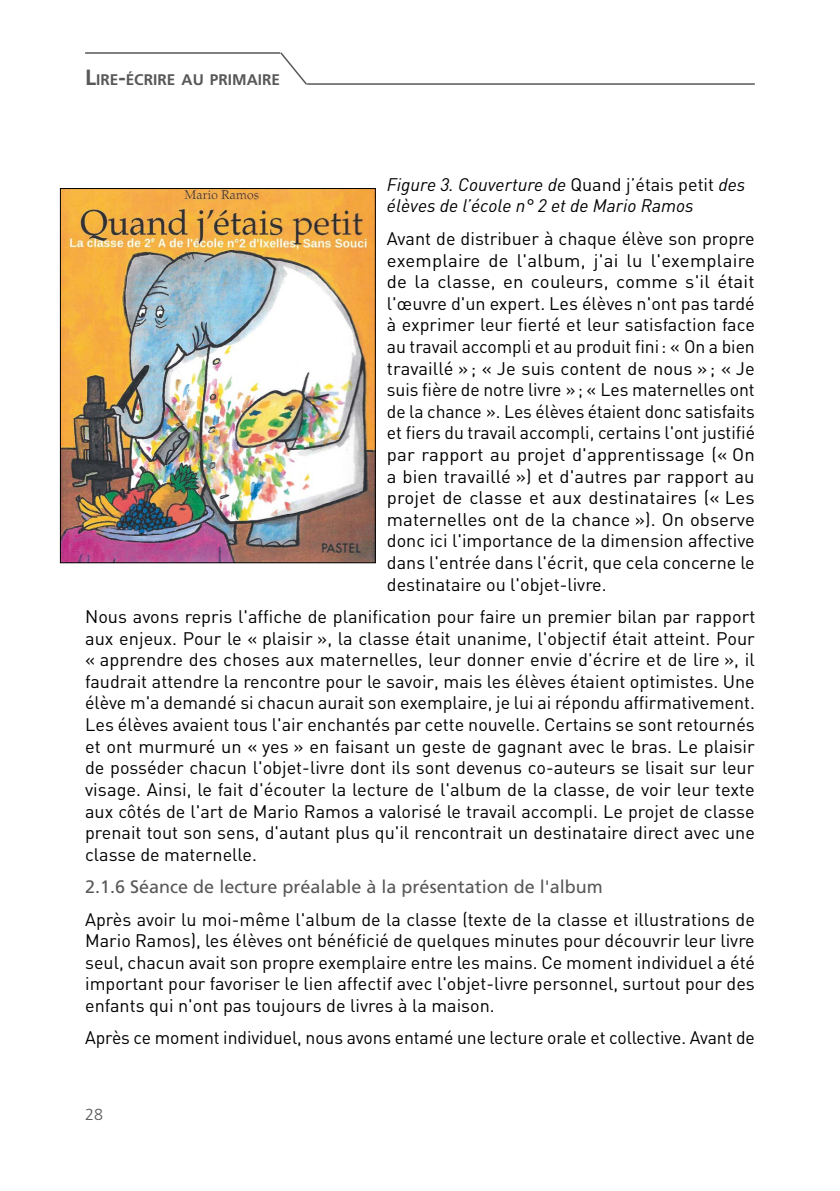
<style>
.page{position:relative;width:840px;height:1191px;background:#fff}
.page>*{position:absolute;margin:0;border:0;box-sizing:border-box;transform-origin:0 0}
.t1{font:18px/21.6px "DIN";color:#000;text-align:justify}
.t2{font:italic 18px/21.6px "DIN";color:#000}
.t3{font:18px "Frutiger LT Std";color:#58585a}
.t4{font:300 16px "Frutiger LT Std";color:#58585a}
.t5{font:700 15.4px "Frutiger LT Std";color:#58585a}
.s1{font-size:22px}
.s2{font-style:normal}
</style>
<div class="page">
<hr style="left:307px;top:83px;width:447px;height:2px;background:#58585a">
<svg style="left:280px;top:52px;width:28px;height:33px"></svg>
<hr style="left:85px;top:52px;width:195px;height:2px;background:#58585a">
<img style="left:62px;top:190px;width:311px;height:371px">
<div style="left:60px;top:188px;width:315px;height:375px;border:1px solid #000"></div>
<p class="t5" style="left:85px;top:71px;width:196px"><span class="s1">L</span>IRE<span class="s1">-</span>ÉCRIRE AU PRIMAIRE</p>
<p class="t2" style="left:387px;top:173px;width:360px">Figure 3. Couverture de <span class="s2">Quand j’étais petit</span> des élèves de l’école n° 2 et de Mario Ramos</p>
<p class="t1" style="left:387px;top:228px;width:369px">Avant de distribuer à chaque élève son propre exemplaire de l'album, j'ai lu l'exemplaire de la classe, en couleurs, comme s'il était l'œuvre d'un expert. Les élèves n'ont pas tardé à exprimer leur fierté et leur satisfaction face au travail accompli et au produit fini: « On a bien travaillé »; « Je suis content de nous »; « Je suis fière de notre livre »; « Les maternelles ont de la chance ». Les élèves étaient donc satisfaits et fiers du travail accompli, certains l'ont justifié par rapport au projet d'apprentissage (« On a bien travaillé ») et d'autres par rapport au projet de classe et aux destinataires (« Les maternelles ont de la chance »). On observe donc ici l'importance de la dimension affective dans l'entrée dans l'écrit, que cela concerne le destinataire ou l'objet-livre.</p>
<p class="t1" style="left:85px;top:606px;width:671px">Nous avons repris l'affiche de planification pour faire un premier bilan par rapport aux enjeux. Pour le « plaisir », la classe était unanime, l'objectif était atteint. Pour « apprendre des choses aux maternelles, leur donner envie d'écrire et de lire », il faudrait attendre la rencontre pour le savoir, mais les élèves étaient optimistes. Une élève m'a demandé si chacun aurait son exemplaire, je lui ai répondu affirmativement.<br>Les élèves avaient tous l'air enchantés par cette nouvelle. Certains se sont retournés et ont murmuré un « yes » en faisant un geste de gagnant avec le bras. Le plaisir de posséder chacun l'objet-livre dont ils sont devenus co-auteurs se lisait sur leur visage. Ainsi, le fait d'écouter la lecture de l'album de la classe, de voir leur texte aux côtés de l'art de Mario Ramos a valorisé le travail accompli. Le projet de classe prenait tout son sens, d'autant plus qu'il rencontrait un destinataire direct avec une classe de maternelle.</p>
<p class="t3" style="left:85px;top:875px;width:519px">2.1.6 Séance de lecture préalable à la présentation de l'album</p>
<p class="t1" style="left:85px;top:908px;width:671px">Après avoir lu moi-même l'album de la classe (texte de la classe et illustrations de Mario Ramos), les élèves ont bénéficié de quelques minutes pour découvrir leur livre seul, chacun avait son propre exemplaire entre les mains. Ce moment individuel a été important pour favoriser le lien affectif avec l'objet-livre personnel, surtout pour des enfants qui n'ont pas toujours de livres à la maison.</p>
<p class="t1" style="left:85px;top:1027px;width:671px">Après ce moment individuel, nous avons entamé une lecture orale et collective. Avant de</p>
<p class="t4" style="left:85px;top:1105px;width:19px">28</p>
</div>
